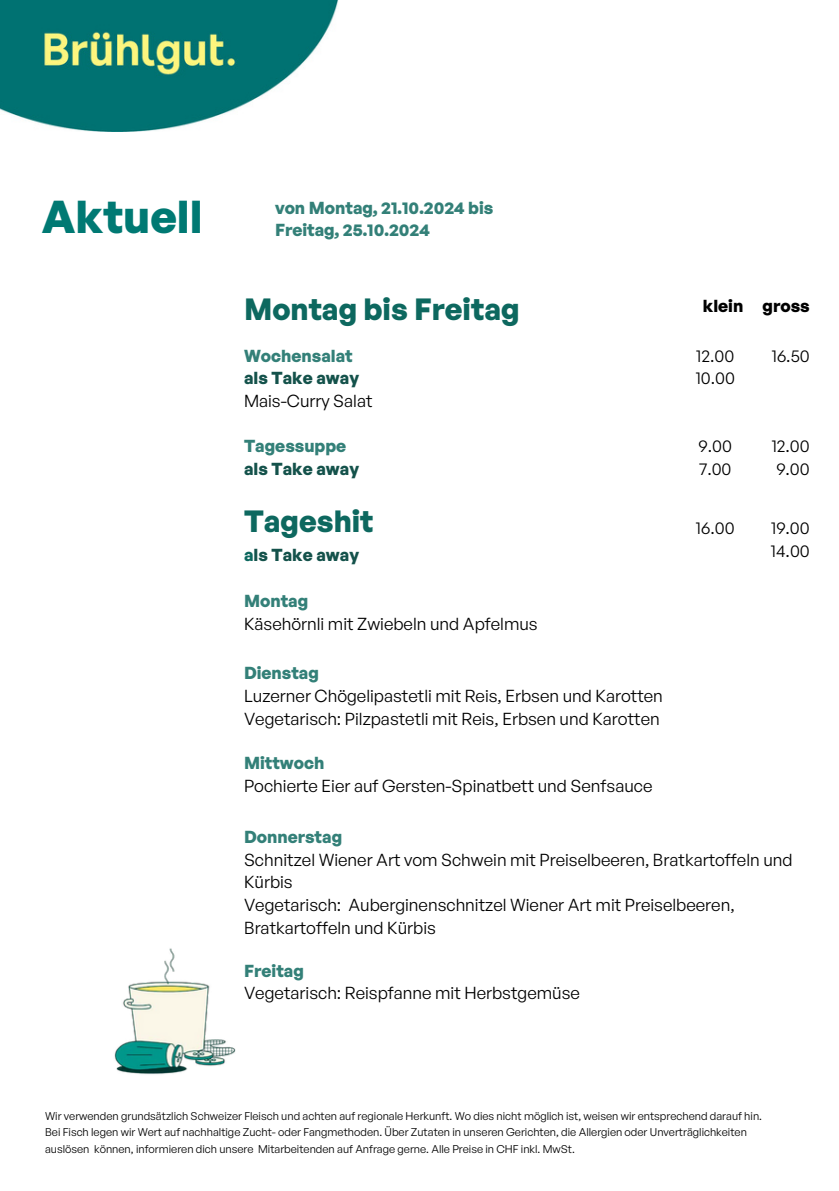
<style>
.page{position:relative;width:839px;height:1191px;background:#fff}
.page>*{position:absolute;margin:0;border:0;box-sizing:border-box;transform-origin:0 0}
.t1{font:700 45px "General Sans";color:#007973}
.t2{font:700 30px "General Sans";color:#0d685f}
.t3{font:17px/22.6px "General Sans";color:#000}
.t4{font:700 17px/21.2px "General Sans";color:#338078}
.t5{font:700 17px "General Sans";color:#14524b}
.t6{font:700 17px "General Sans";color:#000}
.t7{font:11px/16.4px "General Sans";color:#000}
.s1{color:#0d685f}
</style>
<div class="page">
<img style="left:0;top:0;width:338px;height:131px">
<img style="left:114px;top:948px;width:122px;height:127px">
<p class="t1" style="left:42px;top:188px;width:162px">Aktuell</p>
<p class="t4" style="left:275px;top:197px;width:220px">von Montag, 21.10.2024 bis<br>Freitag, 25.10.2024</p>
<h2 class="t2" style="left:244px;top:290px;width:277px">Montag bis Freitag</h2>
<p class="t6" style="left:702px;top:294px;width:42px">klein</p>
<p class="t6" style="left:762px;top:294px;width:49px">gross</p>
<p class="t4" style="left:244px;top:344px;width:110px">Wochensalat</p>
<p class="t5" style="left:244px;top:367px;width:116px">als Take away</p>
<p class="t3" style="left:244px;top:389px;width:130px">Mais-Curry Salat</p>
<p class="t4" style="left:244px;top:435px;width:104px">Tagessuppe</p>
<p class="t5" style="left:244px;top:458px;width:116px">als Take away</p>
<p class="t3" style="left:696px;top:344px;width:40px">12.00</p>
<p class="t3" style="left:695px;top:366px;width:41px">10.00</p>
<p class="t3" style="left:771px;top:344px;width:39px">16.50</p>
<p class="t3" style="left:698px;top:434px;width:35px">9.00</p>
<p class="t3" style="left:699px;top:457px;width:34px">7.00</p>
<p class="t3" style="left:771px;top:434px;width:40px">12.00</p>
<p class="t3" style="left:776px;top:457px;width:35px">9.00</p>
<p class="t2" style="left:244px;top:502px;width:131px">Tageshit</p>
<p class="t5" style="left:244px;top:543px;width:116px"><span class="s1">a</span>ls Take away</p>
<p class="t3" style="left:696px;top:516px;width:40px">16.00</p>
<p class="t3" style="left:771px;top:516px;width:40px">19.00</p>
<p class="t3" style="left:770px;top:539px;width:40px">14.00</p>
<p class="t4" style="left:244px;top:590px;width:66px">Montag</p>
<p class="t3" style="left:244px;top:612px;width:295px">Käsehörnli mit Zwiebeln und Apfelmus</p>
<p class="t4" style="left:244px;top:662px;width:76px">Dienstag</p>
<p class="t3" style="left:244px;top:684px;width:420px">Luzerner Chögelipastetli mit Reis, Erbsen und Karotten</p>
<p class="t3" style="left:244px;top:707px;width:417px">Vegetarisch: Pilzpastetli mit Reis, Erbsen und Karotten</p>
<p class="t4" style="left:244px;top:752px;width:82px">Mittwoch</p>
<p class="t3" style="left:244px;top:774px;width:410px">Pochierte Eier auf Gersten-Spinatbett und Senfsauce</p>
<p class="t4" style="left:244px;top:826px;width:100px">Donnerstag</p>
<p class="t3" style="left:244px;top:848px;width:550px">Schnitzel Wiener Art vom Schwein mit Preiselbeeren, Bratkartoffeln und<br>Kürbis</p>
<p class="t3" style="left:244px;top:893px;width:492px">Vegetarisch: Auberginenschnitzel Wiener Art mit Preiselbeeren,<br>Bratkartoffeln und Kürbis</p>
<p class="t4" style="left:244px;top:960px;width:61px">Freitag</p>
<p class="t3" style="left:244px;top:981px;width:337px">Vegetarisch: Reispfanne mit Herbstgemüse</p>
<p class="t7" style="left:45px;top:1107px;width:718px">Wir verwenden grundsätzlich Schweizer Fleisch und achten auf regionale Herkunft. Wo dies nicht möglich ist, weisen wir entsprechend darauf hin.<br>Bei Fisch legen wir Wert auf nachhaltige Zucht- oder Fangmethoden. Über Zutaten in unseren Gerichten, die Allergien oder Unverträglichkeiten auslösen können, informieren dich unsere Mitarbeitenden auf Anfrage gerne. Alle Preise in CHF inkl. MwSt.</p>
</div>
